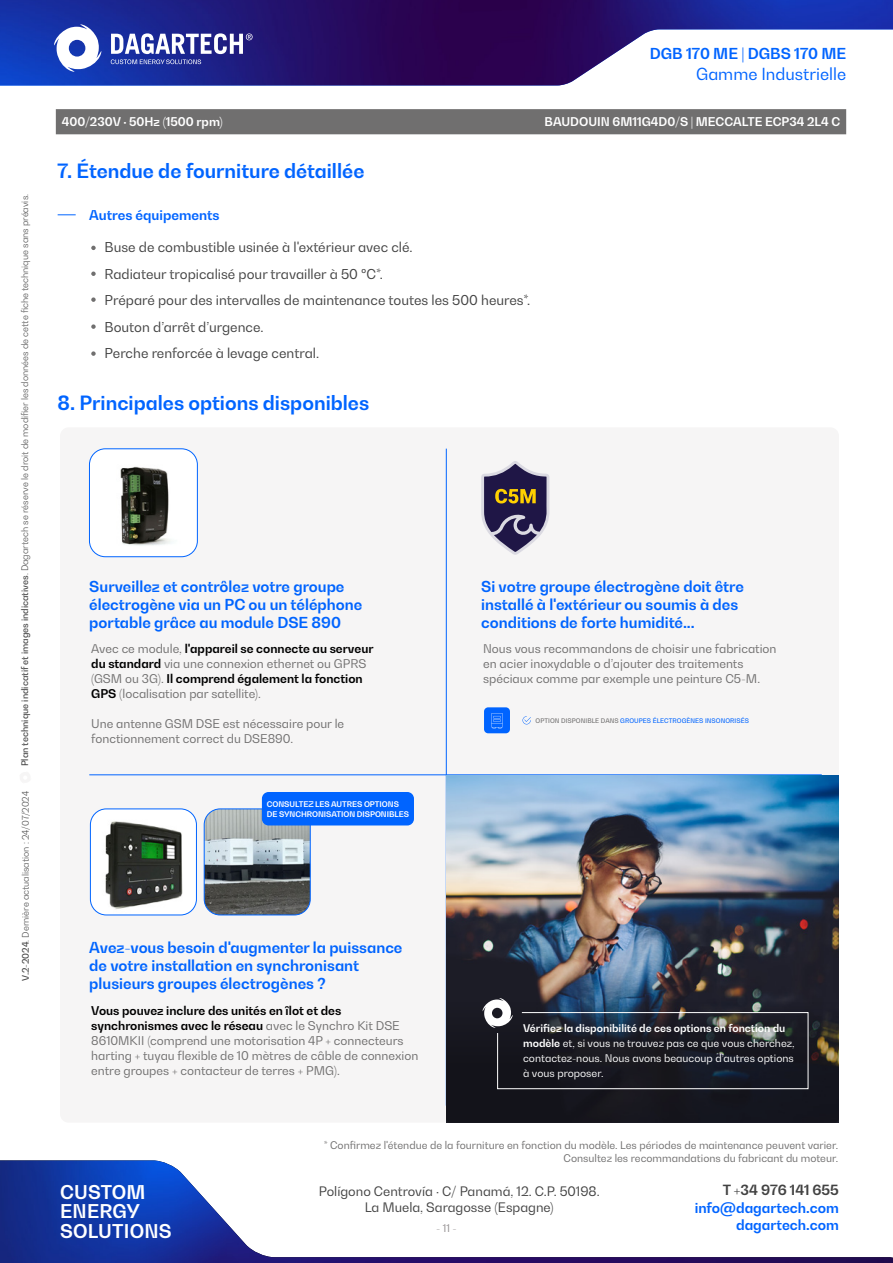
<style>
.page{position:relative;width:893px;height:1263px;background:#fff}
.page>*{position:absolute;margin:0;border:0;box-sizing:border-box;transform-origin:0 0}
.t1{font:700 19.5px "Bw Gradual";color:#0064ff}
.t2{font:700 18.75px/19.4px "Bw Gradual";letter-spacing:.01em;color:#fff}
.t3{font:16.5px "Bw Gradual";color:#0064ff}
.t4{font:700 15px/18px "Bw Gradual";color:#0064ff}
.t5{font:700 13.95px "Bw Gradual";color:#0064ff}
.t6{font:700 13.95px "Bw Gradual";color:#424242}
.t7{font:13.5px/26.5px "Bw Gradual";color:#424242}
.t8{font:700 13.5px "Bw Gradual";color:#0064ff}
.t9{font:12.9px/16.2px "Bw Gradual";color:#424242;text-align:center}
.t10{font:12px/15px "Bw Gradual";color:#706f6f}
.t11{font:700 12px "Bw Gradual";color:#fff}
.t12{font:10.5px/15px "Bw Gradual";color:#fff}
.t13{font:10.5px/12.6px "Bw Gradual";color:#706f6f;text-align:right}
.t14{font:10.5px "Bw Gradual";color:#949091}
.t15{font:300 9px "Bw Gradual";color:#424242}
.t16{font:700 7.8px/9.3px "Bw Gradual";letter-spacing:-.005em;color:#fff}
.t17{font:500 6.3px "Bw Gradual";letter-spacing:.01em;color:#0064ff}
.s1{font-weight:500}
.s2{font-weight:700;color:#000}
.s3{color:#706f6f}
.s4{font-weight:700}
</style>
<div class="page">
<img style="left:0;top:1160px;width:893px;height:103px">
<img style="left:0;top:0;width:893px;height:85px">
<svg style="left:111px;top:33px;width:142px;height:31px"></svg>
<svg style="left:54px;top:24px;width:47px;height:48px"></svg>
<svg style="left:58px;top:214px;width:18px;height:1px"></svg>
<svg style="left:91px;top:246px;width:5px;height:4px"></svg>
<svg style="left:91px;top:272px;width:5px;height:4px"></svg>
<svg style="left:91px;top:297px;width:5px;height:5px"></svg>
<svg style="left:91px;top:324px;width:5px;height:5px"></svg>
<svg style="left:91px;top:351px;width:5px;height:5px"></svg>
<div style="left:60px;top:427px;width:779px;height:696px;background:#f6f5f5;border-radius:9px"></div>
<img style="left:89px;top:449px;width:108px;height:107px">
<div style="left:89px;top:449px;width:109px;height:108px;border:1px solid #0064ff;border-radius:16px"></div>
<hr style="left:446px;top:449px;width:1px;height:657px;background:#0064ff">
<hr style="left:89px;top:774px;width:733px;height:1px;background:#0064ff">
<svg style="left:481px;top:461px;width:69px;height:94px"></svg>
<img style="left:90px;top:809px;width:106px;height:106px">
<div style="left:90px;top:809px;width:107px;height:106px;border:1px solid #0064ff;border-radius:16px"></div>
<img style="left:204px;top:809px;width:106px;height:106px">
<div style="left:204px;top:809px;width:106px;height:106px;border:1px solid #0064ff;border-radius:16px"></div>
<img style="left:446px;top:775px;width:393px;height:348px">
<svg style="left:446px;top:998px;width:393px;height:125px;background:#19191f"></svg>
<svg style="left:482px;top:998px;width:326px;height:91px;background:#252932"></svg>
<div style="left:262px;top:792px;width:152px;height:33px;background:#0064ff;border-radius:7px"></div>
<div style="left:484px;top:707px;width:26px;height:26px;background:#0064ff;border-radius:4px"></div>
<svg style="left:491px;top:713px;width:12px;height:15px"></svg>
<svg style="left:522px;top:716px;width:9px;height:8px"></svg>
<div style="left:56px;top:109px;width:790px;height:25px;background:#706f6f"></div>
<p class="t15" style="left:19px;top:766px;width:574px;rotate:-90deg"><span class="s1">Plan technique indicatif et images indicatives</span>. Dagartech se réserve le droit de modifier les données de cette fiche technique sans préavis.</p>
<p class="t15" style="left:20px;top:981px;width:191px;rotate:-90deg"><span class="s1">V.2-2024</span>. Dernière actualisation : 24/07/2024</p>
<p class="t4" style="left:650px;top:44px;width:198px">DGB 170 ME | DGBS 170 ME</p>
<h3 class="t3" style="left:696px;top:63px;width:151px">Gamme Industrielle</h3>
<p class="t11" style="left:62px;top:114px;width:162px">400/230V · 50Hz (1500 rpm)</p>
<p class="t11" style="left:545px;top:114px;width:297px">BAUDOUIN 6M11G4D0/S | MECCALTE ECP34 2L4 C</p>
<h1 class="t1" style="left:58px;top:158px;width:308px">7. Étendue de fourniture détaillée</h1>
<p class="t8" style="left:89px;top:206px;width:132px">Autres équipements</p>
<p class="t7" style="left:105px;top:234px;width:427px">Buse de combustible usinée à l'extérieur avec clé.<br>Radiateur tropicalisé pour travailler à 50 ºC*.<br>Préparé pour des intervalles de maintenance toutes les 500 heures*.<br>Bouton d’arrêt d’urgence.<br>Perche renforcée à levage central.</p>
<h1 class="t1" style="left:58px;top:390px;width:313px">8. Principales options disponibles</h1>
<p class="t4" style="left:89px;top:577px;width:274px">Surveillez et contrôlez votre groupe électrogène via un PC ou un téléphone portable grâce au module DSE 890</p>
<p class="t10" style="left:91px;top:641px;width:284px">Avec ce module, <span class="s2">l'appareil se connecte au serveur du standard</span> via une connexion ethernet ou GPRS (GSM ou 3G). <span class="s2">Il comprend également la fonction GPS</span> (localisation par satellite).</p>
<p class="t10" style="left:91px;top:716px;width:254px">Une antenne GSM DSE est nécessaire pour le fonctionnement correct du DSE890.</p>
<p class="t16" style="left:267px;top:800px;width:144px">CONSULTEZ LES AUTRES OPTIONS<br>DE SYNCHRONISATION DISPONIBLES</p>
<p class="t4" style="left:89px;top:938px;width:315px">Avez-vous besoin d'augmenter la puissance de votre installation en synchronisant plusieurs groupes électrogènes ?</p>
<p class="t10" style="left:91px;top:1002px;width:329px"><span class="s2">Vous pouvez inclure des unités en îlot et des synchronismes avec le réseau</span> avec le Synchro Kit DSE 8610MKII (comprend une motorisation 4P + connecteurs harting + tuyau flexible de 10 mètres de câble de connexion entre groupes + contacteur de terres + PMG).</p>
<p class="t4" style="left:481px;top:577px;width:264px">Si votre groupe électrogène doit être installé à l'extérieur ou soumis à des conditions de forte humidité...</p>
<p class="t10" style="left:483px;top:641px;width:295px">Nous vous recommandons de choisir une fabrication en acier inoxydable o d’ajouter des traitements spéciaux comme par exemple une peinture C5-M.</p>
<p class="t17" style="left:535px;top:716px;width:215px"><span class="s3">OPTION DISPONIBLE DANS</span> GROUPES ÉLECTROGÈNES INSONORISÉS</p>
<p class="t12" style="left:523px;top:1021px;width:273px"><span class="s4">Vérifiez la disponibilité de ces options en fonction du modèle</span> et, si vous ne trouvez pas ce que vous cherchez, contactez-nous. Nous avons beaucoup d’autres options à vous proposer.</p>
<h2 class="t2" style="left:60px;top:1182px;width:113px">CUSTOM<br>ENERGY<br>SOLUTIONS</h2>
<p class="t13" style="left:324px;top:1139px;width:516px">* Confirmez l'étendue de la fourniture en fonction du modèle. Les périodes de maintenance peuvent varier.<br>Consultez les recommandations du fabricant du moteur.</p>
<p class="t9" style="left:319px;top:1182px;width:282px">Polígono Centrovía · C/ Panamá, 12. C.P. 50198.<br>La Muela, Saragosse (Espagne)</p>
<p class="t14" style="left:436px;top:1221px;width:22px">- 11 -</p>
<p class="t6" style="left:723px;top:1180px;width:118px">T +34 976 141 655</p>
<p class="t5" style="left:695px;top:1199px;width:146px">info@dagartech.com</p>
<p class="t5" style="left:736px;top:1215px;width:104px">dagartech.com</p>
</div>
